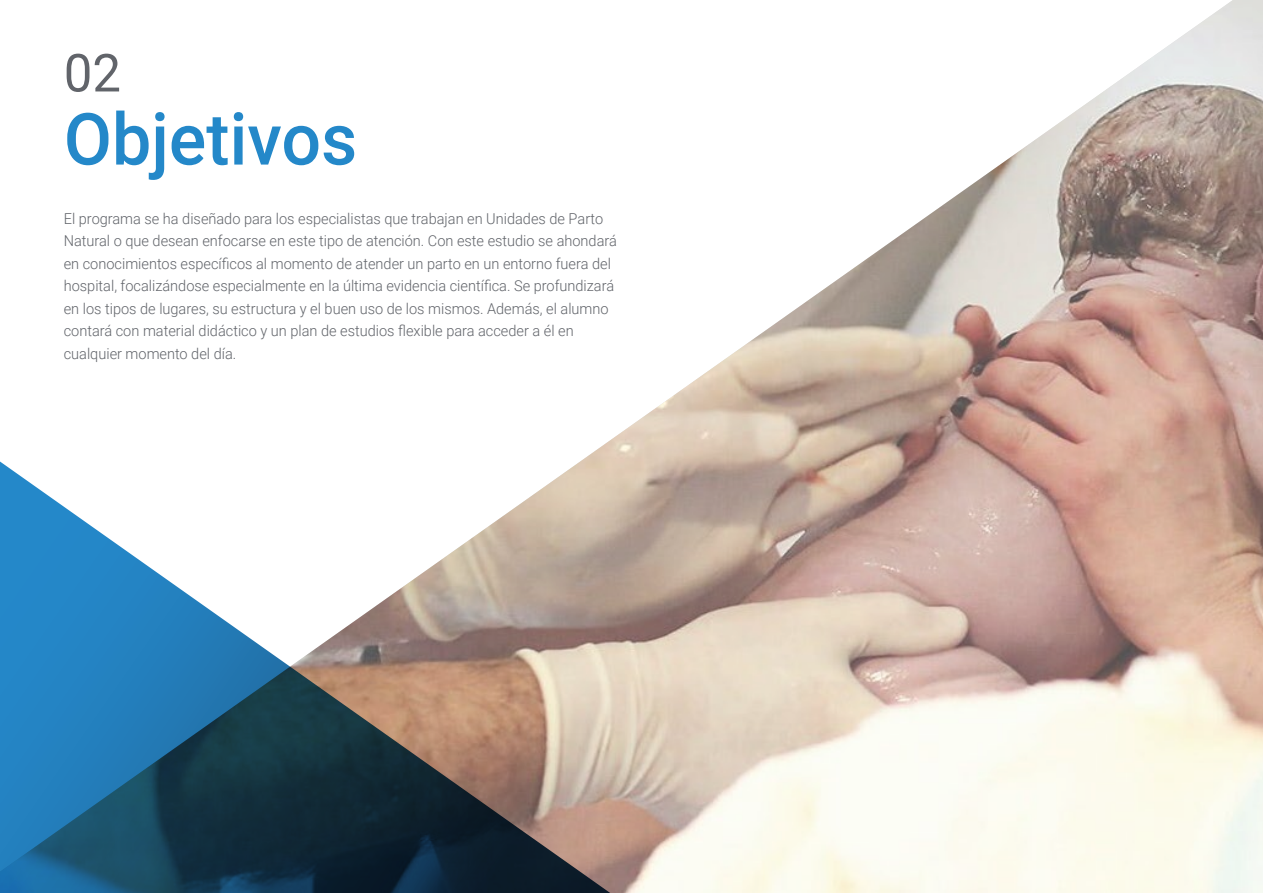
<style>
.page{position:relative;width:1263px;height:893px;background:#fff}
.page>*{position:absolute;margin:0;border:0;box-sizing:border-box;transform-origin:0 0}
.t1{font:500 72px "Roboto";color:#2488c9}
.t2{font:52.5px "Roboto";color:#61646a}
.t3{font:300 15px/22.5px "Roboto";color:#61646a}
</style>
<div class="page">
<img style="left:602px;top:0;width:661px;height:893px">
<svg style="left:0;top:446px;width:640px;height:447px"></svg>
<h2 class="t2" style="left:64px;top:36px;width:59px">02</h2>
<h1 class="t1" style="left:64px;top:89px;width:295px">Objetivos</h1>
<p class="t3" style="left:64px;top:207px;width:555px">El programa se ha diseñado para los especialistas que trabajan en Unidades de Parto Natural o que desean enfocarse en este tipo de atención. Con este estudio se ahondará en conocimientos específicos al momento de atender un parto en un entorno fuera del hospital, focalizándose especialmente en la última evidencia científica. Se profundizará en los tipos de lugares, su estructura y el buen uso de los mismos. Además, el alumno contará con material didáctico y un plan de estudios flexible para acceder a él en cualquier momento del día.</p>
</div>
